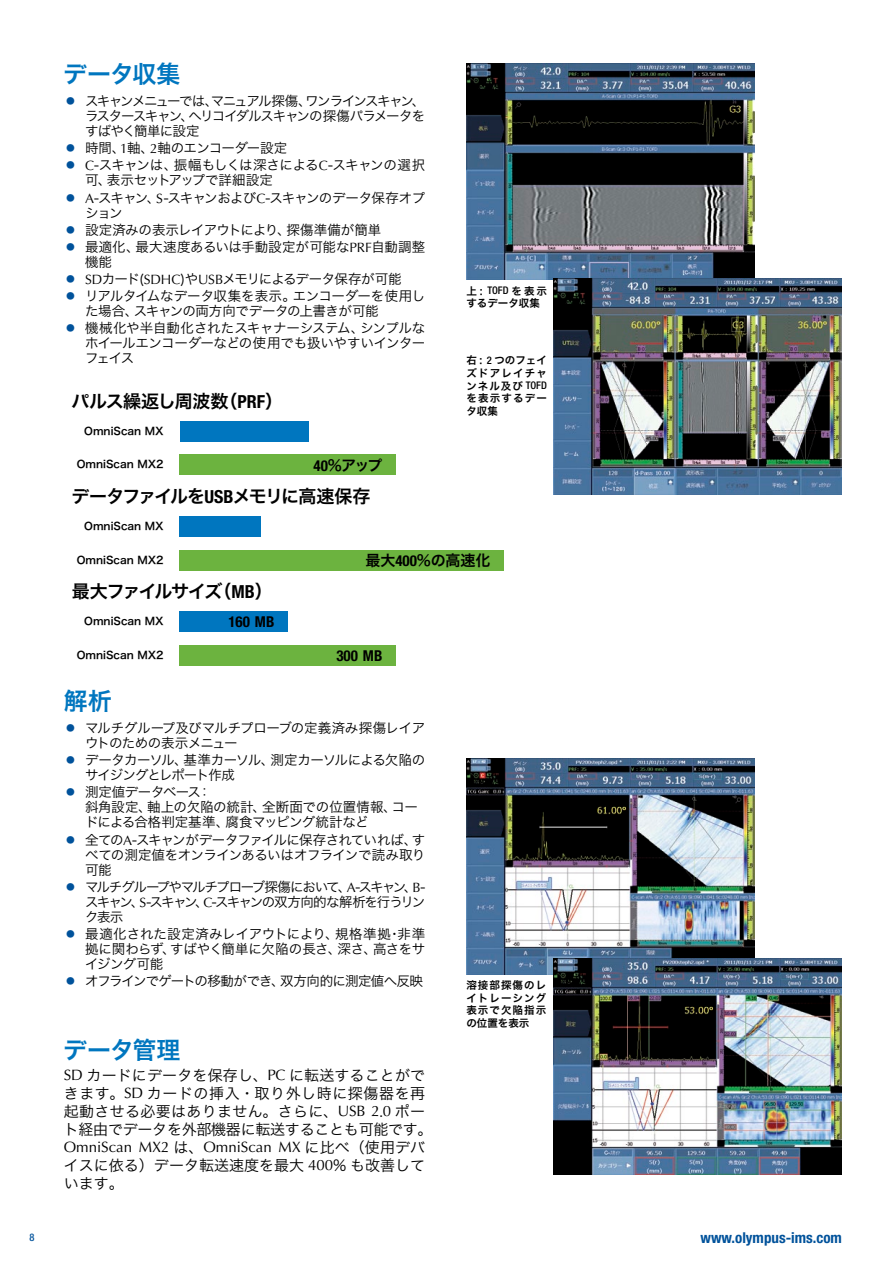
<style>
.page{position:relative;width:893px;height:1263px;background:#fff}
.page>*{position:absolute;margin:0;border:0;box-sizing:border-box;transform-origin:0 0}
.Title_2_2935{font:24px "Hira Kaku Pro W6";letter-spacing:-.005em;color:#0076bf}
.Title_3_K{font:18px "Hira Kaku Pro W6";letter-spacing:-.06em;color:#000}
.Title_3_K-2{font:18px "Hira Kaku Pro W6";letter-spacing:-.03em;color:#000}
.Title_3_K-3{font:18px "Hira Kaku Pro W6";letter-spacing:-.08em;color:#000}
.Text{font:15px/17.9px "Hira Kaku Pro W3";letter-spacing:.01em;color:#000}
.t1{font:700 condensed 15px "Helvetica Neue LT Std";color:#00529b}
.t2{font:15px "Hira Kaku Pro W6";letter-spacing:-.01em;color:#000}
.t3{font:700 condensed 15px "Helvetica Neue LT Std";color:#000}
.Bullet{font:13.5px/15px "Hira Kaku Pro W3";letter-spacing:-.04em;color:#000;text-align:justify}
.Bullet-2{font:13.5px/15px "Hira Kaku Pro W3";letter-spacing:-.02em;color:#000}
.Bullet-3{font:13.5px/15px "Hira Kaku Pro W3";letter-spacing:-.065em;color:#000}
.Bullet-4{font:13.5px/15px "Hira Kaku Pro W3";color:#000}
.Bullet-5{font:13.5px "Hira Kaku Pro W3";letter-spacing:-.01em;color:#000}
.Table_cell_text{font:10.5px/12.6px "Hira Kaku Pro W6";color:#000;text-align:justify}
.t4{font:500 condensed 10.5px "Helvetica Neue LT Std";color:#00529b}
.s1{color:#00529b}
.s2{font-family:"Optima LT Std"}
.s3{font-family:"Helvetica Neue LT Std";font-weight:700;font-stretch:condensed}
.s4{font-family:"Helvetica Neue LT Std";font-weight:500;font-stretch:condensed}
</style>
<div class="page">
<img style="left:466px;top:64px;width:289px;height:216px">
<img style="left:466px;top:758px;width:289px;height:216px">
<img style="left:554px;top:278px;width:288px;height:216px">
<img style="left:554px;top:958px;width:288px;height:216px">
<div style="left:180px;top:421px;width:128px;height:20px;background:#0076bf"></div>
<div style="left:180px;top:455px;width:216px;height:20px;background:#6cb33f"></div>
<div style="left:180px;top:516px;width:81px;height:20px;background:#0076bf"></div>
<div style="left:180px;top:550px;width:324px;height:20px;background:#6cb33f"></div>
<div style="left:180px;top:611px;width:108px;height:20px;background:#0076bf"></div>
<div style="left:180px;top:645px;width:216px;height:20px;background:#6cb33f"></div>
<p class="Title_2_2935" style="left:63px;top:52px;width:119px">データ収集</p>
<p class="Bullet" style="left:85px;top:93px;width:342px;text-indent:-21px"><span class="s1">ㅡ</span>スキャンメニューでは、マニュアル探傷、ワンラインスキャン、ラスタースキャン、ヘリコイダルスキャンの探傷パラメータをすばやく簡単に設定</p>
<p class="Bullet-2" style="left:64px;top:140px;width:225px"><span class="s1">ㅡ</span>時間、<span class="s2">1</span>軸、<span class="s2">2</span>軸のエンコーダー設定</p>
<p class="Bullet-2" style="left:85px;top:157px;width:342px;text-indent:-21px"><span class="s1">ㅡ</span> <span class="s2">C</span>-スキャンは、振幅もしくは深さによる<span class="s2">C</span>-スキャンの選択可、表示セットアップで詳細設定</p>
<p class="Bullet" style="left:85px;top:189px;width:342px;text-indent:-21px"><span class="s1">ㅡ</span> <span class="s2">A</span>-スキャン、<span class="s2">S</span>-スキャンおよび<span class="s2">C</span>-スキャンのデータ保存オプション</p>
<p class="Bullet-5" style="left:64px;top:218px;width:319px"><span class="s1">ㅡ</span>設定済みの表示レイアウトにより、探傷準備が簡単</p>
<p class="Bullet-4" style="left:85px;top:238px;width:342px;text-indent:-21px"><span class="s1">ㅡ</span>最適化、最大速度あるいは手動設定が可能な<span class="s2">PRF</span>自動調整機能</p>
<p class="Bullet" style="left:64px;top:270px;width:339px"><span class="s1">ㅡ</span> <span class="s2">SD</span>カード(<span class="s2">SDHC</span>)や<span class="s2">USB</span>メモリによるデータ保存が可能</p>
<p class="Bullet" style="left:85px;top:287px;width:342px;text-indent:-21px"><span class="s1">ㅡ</span>リアルタイムなデータ収集を表示。エンコーダーを使用した場合、スキャンの両方向でデータの上書きが可能</p>
<p class="Bullet" style="left:85px;top:320px;width:342px;text-indent:-21px"><span class="s1">ㅡ</span>機械化や半自動化されたスキャナーシステム、シンプルなホイールエンコーダーなどの使用でも扱いやすいインターフェイス</p>
<p class="Title_3_K-2" style="left:72px;top:384px;width:213px">パルス繰返し周波数（<span class="s3">PRF</span>）</p>
<p class="Table_cell_text" style="left:84px;top:424px;width:81px">OmniScan MX</p>
<p class="Table_cell_text" style="left:77px;top:458px;width:88px">OmniScan MX2</p>
<p class="t2" style="left:314px;top:452px;width:71px"><span class="s3">40</span>%アップ</p>
<p class="Title_3_K" style="left:71px;top:480px;width:301px">データファイルを<span class="s3">USB</span>メモリに高速保存</p>
<p class="Table_cell_text" style="left:84px;top:519px;width:81px">OmniScan MX</p>
<p class="Table_cell_text" style="left:77px;top:553px;width:88px">OmniScan MX2</p>
<p class="t2" style="left:365px;top:547px;width:127px">最大<span class="s3">400</span>%の高速化</p>
<p class="Title_3_K-3" style="left:72px;top:575px;width:203px">最大ファイルサイズ（<span class="s3">MB</span>）</p>
<p class="Table_cell_text" style="left:84px;top:614px;width:81px">OmniScan MX</p>
<p class="t3" style="left:228px;top:613px;width:48px">160 MB</p>
<p class="Table_cell_text" style="left:77px;top:648px;width:88px">OmniScan MX2</p>
<p class="t3" style="left:336px;top:647px;width:48px">300 MB</p>
<p class="Title_2_2935" style="left:64px;top:679px;width:49px">解析</p>
<p class="Bullet" style="left:85px;top:720px;width:342px;text-indent:-21px"><span class="s1">ㅡ</span>マルチグループ及びマルチプローブの定義済み探傷レイアウトのための表示メニュー</p>
<p class="Bullet-3" style="left:85px;top:752px;width:342px;text-indent:-21px"><span class="s1">ㅡ</span>データカーソル、基準カーソル、測定カーソルによる欠陥のサイジングとレポート作成</p>
<p class="Bullet-2" style="left:85px;top:784px;width:334px;text-indent:-21px"><span class="s1">ㅡ</span>測定値データベース：<br>斜角設定、軸上の欠陥の統計、全断面での位置情報、コードによる合格判定基準、腐食マッピング統計など</p>
<p class="Bullet" style="left:85px;top:831px;width:342px;text-indent:-21px"><span class="s1">ㅡ</span>全ての<span class="s2">A</span>-スキャンがデータファイルに保存されていれば、すべての測定値をオンラインあるいはオフラインで読み取り可能</p>
<p class="Bullet" style="left:85px;top:878px;width:342px;text-indent:-21px"><span class="s1">ㅡ</span>マルチグループやマルチプローブ探傷において、<span class="s2">A</span>-スキャン、<span class="s2">B</span>-スキャン、<span class="s2">S</span>-スキャン、<span class="s2">C</span>-スキャンの双方向的な解析を行うリンク表示</p>
<p class="Bullet" style="left:85px;top:925px;width:342px;text-indent:-21px"><span class="s1">ㅡ</span>最適化された設定済みレイアウトにより、規格準拠･非準拠に関わらず、すばやく簡単に欠陥の長さ、深さ、高さをサイジング可能</p>
<p class="Bullet" style="left:64px;top:972px;width:361px"><span class="s1">ㅡ</span>オフラインでゲートの移動ができ、双方向的に測定値へ反映</p>
<p class="Table_cell_text" style="left:466px;top:284px;width:82px">上 : <span class="s4">TOFD</span> を表示するデータ収集</p>
<p class="Table_cell_text" style="left:466px;top:354px;width:82px">右 : <span class="s4">2</span> つのフェイズドアレイチャンネル及び <span class="s4">TOFD</span>を表示するデータ収集</p>
<p class="Table_cell_text" style="left:466px;top:978px;width:81px">溶接部探傷のレイトレーシング表示で欠陥指示の位置を表示</p>
<p class="Title_2_2935" style="left:63px;top:1028px;width:119px">データ管理</p>
<p class="Text" style="left:64px;top:1065px;width:370px"><span class="s2">SD</span> カードにデータを保存し、<span class="s2">PC</span> に転送することができます。<span class="s2">SD</span> カードの挿入･取り外し時に探傷器を再起動させる必要はありません。さらに、<span class="s2">USB 2</span>.<span class="s2">0</span> ポート経由でデータを外部機器に転送することも可能です。<br><span class="s2">OmniScan MX2</span> は、<span class="s2">OmniScan MX</span> に比べ（使用デバ</p>
<p class="Text" style="left:64px;top:1155px;width:363px">イスに依る）データ転送速度を最大 <span class="s2">400</span>% も改善しています。</p>
<p class="t4" style="left:29px;top:1231px;width:7px">8</p>
<p class="t1" style="left:700px;top:1228px;width:143px">www.olympus-ims.com</p>
</div>
